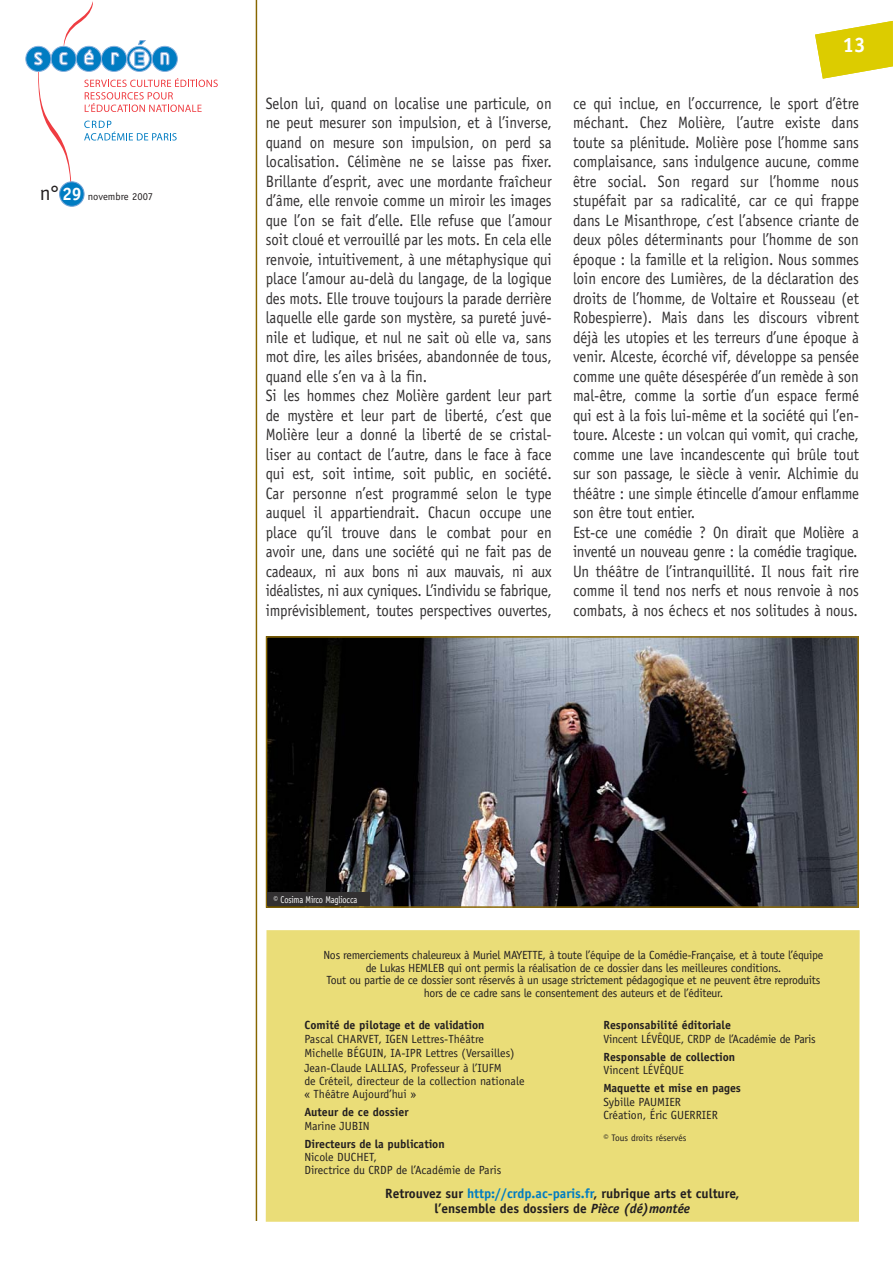
<style>
.page{position:relative;width:893px;height:1263px;background:#fff}
.page>*{position:absolute;margin:0;border:0;box-sizing:border-box;transform-origin:0 0}
.t1{font:700 21px "Officina Sans LT";color:#fff}
.t2{font:16.5px/19.5px "Officina Sans LT";color:#323031;scale:.9 1}
.t3{font:700 13.35px/15px "Officina Sans LT";color:#231f20;text-align:center}
.t4{font:11.85px/12.6px "Officina Sans LT";letter-spacing:-.02em;color:#231f20;text-align:center}
.t5{font:11.85px/13.8px "Officina Sans LT";color:#231f20}
.t6{font:700 11.85px "Officina Sans LT";color:#231f20}
.t7{font:10.5px "Officina Sans LT";color:#231f20}
.t8{font:9.9px "Officina Sans LT";letter-spacing:-.02em;color:#fff;scale:.85 1}
.t9{font:9.45px "Officina Sans LT";color:#231f20}
.s1{font-size:21px}
.s2{font-weight:700;font-size:18px;color:#fff}
.s3{color:#007cc2}
.s4{font-style:italic}
</style>
<div class="page">
<img style="left:255px;top:0;width:11px;height:1220px">
<div style="left:60px;top:182px;width:24px;height:24px;background:#007cc2;border-radius:50%"></div>
<div style="left:59px;top:181px;width:26px;height:26px;border:1px solid #72a3d7;border-radius:50%"></div>
<svg style="left:26px;top:1px;width:192px;height:193px"></svg>
<svg style="left:815px;top:21px;width:78px;height:58px"></svg>
<div style="left:266px;top:930px;width:594px;height:292px;background:#eadd78"></div>
<img style="left:269px;top:639px;width:587px;height:266px">
<div style="left:266px;top:636px;width:593px;height:272px;border:2px solid #8c6b06"></div>
<div style="left:267px;top:892px;width:102px;height:14px;background:#323031"></div>
<p class="t7" style="left:40px;top:193px;width:115px"><span class="s1">n°</span> <span class="s2">29</span> novembre 2007</p>
<p class="t1" style="left:842px;top:37px;width:25px">13</p>
<p class="t2" style="left:266px;top:95px;width:319px">Selon lui, quand on localise une particule, on ne peut mesurer son impulsion, et à l’inverse, quand on mesure son impulsion, on perd sa localisation. Célimène ne se laisse pas fixer.<br>Brillante d’esprit, avec une mordante fraîcheur d’âme, elle renvoie comme un miroir les images que l’on se fait d’elle. Elle refuse que l’amour soit cloué et verrouillé par les mots. En cela elle renvoie, intuitivement, à une métaphysique qui place l’amour au-delà du langage, de la logique des mots. Elle trouve toujours la parade derrière laquelle elle garde son mystère, sa pureté juvé&shy;nile et ludique, et nul ne sait où elle va, sans mot dire, les ailes brisées, abandonnée de tous, quand elle s’en va à la fin.<br>Si les hommes chez Molière gardent leur part de mystère et leur part de liberté, c’est que Molière leur a donné la liberté de se cristal&shy;liser au contact de l’autre, dans le face à face qui est, soit intime, soit public, en société.<br>Car personne n’est programmé selon le type auquel il appartiendrait. Chacun occupe une place qu’il trouve dans le combat pour en avoir une, dans une société qui ne fait pas de cadeaux, ni aux bons ni aux mauvais, ni aux idéalistes, ni aux cyniques. L’individu se fabrique, imprévisiblement, toutes perspectives ouvertes,</p>
<p class="t2" style="left:573px;top:95px;width:319px">ce qui inclue, en l’occurrence, le sport d’être méchant. Chez Molière, l’autre existe dans toute sa plénitude. Molière pose l’homme sans complaisance, sans indulgence aucune, comme être social. Son regard sur l’homme nous stupéfait par sa radicalité, car ce qui frappe dans Le Misanthrope, c’est l’absence criante de deux pôles déterminants pour l’homme de son époque : la famille et la religion. Nous sommes loin encore des Lumières, de la déclaration des droits de l’homme, de Voltaire et Rousseau (et Robespierre). Mais dans les discours vibrent déjà les utopies et les terreurs d’une époque à venir. Alceste, écorché vif, développe sa pensée comme une quête désespérée d’un remède à son mal-être, comme la sortie d’un espace fermé qui est à la fois lui-même et la société qui l’en&shy;toure. Alceste : un volcan qui vomit, qui crache, comme une lave incandescente qui brûle tout sur son passage, le siècle à venir. Alchimie du théâtre : une simple étincelle d’amour enflamme son être tout entier.<br>Est-ce une comédie ? On dirait que Molière a inventé un nouveau genre : la comédie tragique.<br>Un théâtre de l’intranquillité. Il nous fait rire comme il tend nos nerfs et nous renvoie à nos combats, à nos échecs et nos solitudes à nous.</p>
<p class="t8" style="left:274px;top:896px;width:100px">© Cosima Mirco Magliocca</p>
<p class="t4" style="left:324px;top:950px;width:501px">Nos remerciements chaleureux à Muriel MAYETTE, à toute l’équipe de la Comédie-Française, et à toute l’équipe de Lukas HEMLEB qui ont permis la réalisation de ce dossier dans les meilleures conditions.<br>Tout ou partie de ce dossier sont réservés à un usage strictement pédagogique et ne peuvent être reproduits hors de ce cadre sans le consentement des auteurs et de l’éditeur.</p>
<p class="t6" style="left:304px;top:1021px;width:182px">Comité de pilotage et de validation</p>
<p class="t5" style="left:304px;top:1033px;width:222px">Pascal CHARVET, IGEN Lettres-Théâtre Michelle BÉGUIN, IA-IPR Lettres (Versailles)<br>Jean-Claude LALLIAS, Professeur à l’IUFM<br>de Créteil, directeur de la collection nationale « Théâtre Aujourd’hui »</p>
<p class="t6" style="left:304px;top:1108px;width:106px">Auteur de ce dossier</p>
<p class="t5" style="left:304px;top:1120px;width:67px">Marine JUBIN</p>
<p class="t6" style="left:304px;top:1139px;width:142px">Directeurs de la publication</p>
<p class="t5" style="left:304px;top:1152px;width:198px;line-height:13.4px">Nicole DUCHET,<br>Directrice du CRDP de l’Académie de Paris</p>
<p class="t6" style="left:603px;top:1021px;width:129px">Responsabilité éditoriale</p>
<p class="t4" style="left:603px;top:1034px;width:214px">Vincent LÉVÊQUE, CRDP de l’Académie de Paris</p>
<p class="t6" style="left:603px;top:1052px;width:133px">Responsable de collection</p>
<p class="t5" style="left:603px;top:1065px;width:82px">Vincent LÉVÊQUE</p>
<p class="t6" style="left:603px;top:1084px;width:139px">Maquette et mise en pages</p>
<p class="t5" style="left:603px;top:1096px;width:116px;line-height:13.4px">Sybille PAUMIER<br>Création, Éric GUERRIER</p>
<p class="t9" style="left:603px;top:1135px;width:84px">© Tous droits réservés</p>
<p class="t3" style="left:385px;top:1187px;width:356px">Retrouvez sur <span class="s3">http://crdp.ac-paris.fr</span>, rubrique arts et culture, l’ensemble des dossiers de <span class="s4">Pièce (dé)montée</span></p>
</div>
